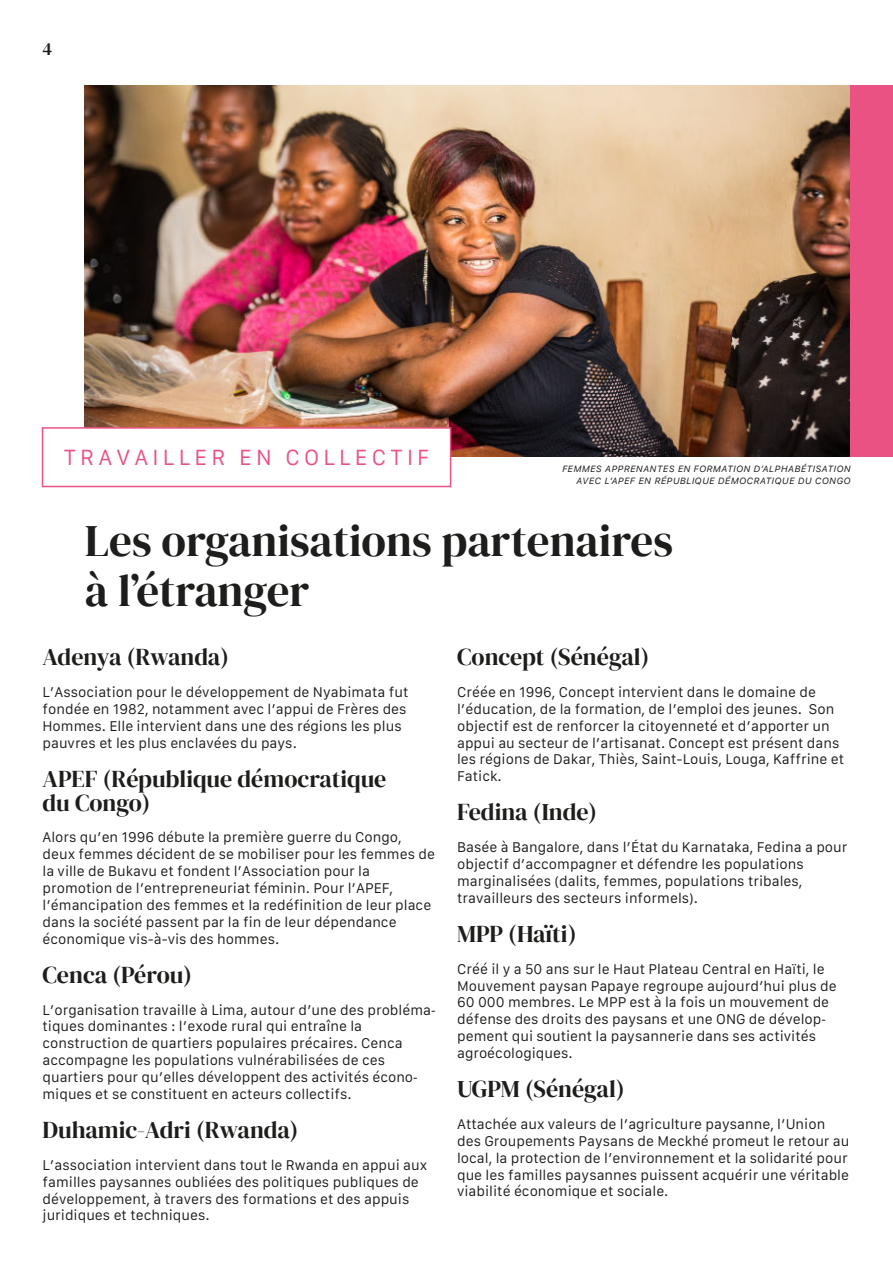
<style>
.page{position:relative;width:893px;height:1263px;background:#fff}
.page>*{position:absolute;margin:0;border:0;box-sizing:border-box;transform-origin:0 0}
.t1{font:45px/49.5px "DM Serif Display";color:#1d1d1b}
.t2{font:24px/24px "DM Serif Display";color:#1d1d1b}
.t3{font:21px "Galvji";letter-spacing:.2em;color:#ea5284}
.t4{font:18px "DM Serif Display";color:#1d1d1b}
.t5{font:13.5px/16.8px "Galvji";color:#1d1d1b}
.t6{font:italic 9px/11.2px "Galvji";letter-spacing:.05em;color:#1d1d1b;text-align:right}
</style>
<div class="page">
<img style="left:85px;top:85px;width:765px;height:372px">
<div style="left:42px;top:427px;width:409px;height:60px;background:#fff;border:2px solid #ea5284"></div>
<div style="left:850px;top:85px;width:43px;height:372px;background:#ea5284"></div>
<h3 class="t4" style="left:43px;top:36px;width:11px">4</h3>
<h3 class="t3" style="left:64px;top:445px;width:367px">TRAVAILLER EN COLLECTIF</h3>
<p class="t6" style="left:562px;top:463px;width:290px">FEMMES APPRENANTES EN FORMATION D’ALPHABÉTISATION<br>AVEC L’APEF EN RÉPUBLIQUE DÉMOCRATIQUE DU CONGO</p>
<h1 class="t1" style="left:85px;top:516px;width:589px">Les organisations partenaires à l’étranger</h1>
<h2 class="t2" style="left:43px;top:645px;width:188px">Adenya (Rwanda)</h2>
<p class="t5" style="left:43px;top:683px;width:368px">L’Association pour le développement de Nyabimata fut fondée en 1982, notamment avec l’appui de Frères des Hommes. Elle intervient dans une des régions les plus pauvres et les plus enclavées du pays.</p>
<h2 class="t2" style="left:43px;top:766px;width:345px">APEF (République démocratique du Congo)</h2>
<p class="t5" style="left:43px;top:829px;width:394px">Alors qu’en 1996 débute la première guerre du Congo, deux femmes décident de se mobiliser pour les femmes de la ville de Bukavu et fondent l’Association pour la promotion de l’entrepreneuriat féminin. Pour l’APEF, l’émancipation des femmes et la redéfinition de leur place dans la société passent par la fin de leur dépendance économique vis-à-vis des hommes.</p>
<h2 class="t2" style="left:43px;top:962px;width:151px">Cenca (Pérou)</h2>
<p class="t5" style="left:43px;top:1001px;width:395px">L’organisation travaille à Lima, autour d’une des probléma‐ tiques dominantes : l’exode rural qui entraîne la construction de quartiers populaires précaires. Cenca accompagne les populations vulnérabilisées de ces quartiers pour qu’elles développent des activités écono‐ miques et se constituent en acteurs collectifs.</p>
<h2 class="t2" style="left:43px;top:1117px;width:257px">Duhamic-Adri (Rwanda)</h2>
<p class="t5" style="left:43px;top:1156px;width:386px">L’association intervient dans tout le Rwanda en appui aux familles paysannes oubliées des politiques publiques de développement, à travers des formations et des appuis juridiques et techniques.</p>
<h2 class="t2" style="left:457px;top:645px;width:194px">Concept (Sénégal)</h2>
<p class="t5" style="left:457px;top:683px;width:389px">Créée en 1996, Concept intervient dans le domaine de l’éducation, de la formation, de l’emploi des jeunes. Son objectif est de renforcer la citoyenneté et d’apporter un appui au secteur de l’artisanat. Concept est présent dans les régions de Dakar, Thiès, Saint-Louis, Louga, Kaffrine et Fatick.</p>
<h2 class="t2" style="left:457px;top:800px;width:141px">Fedina (Inde)</h2>
<p class="t5" style="left:457px;top:839px;width:392px">Basée à Bangalore, dans l’État du Karnataka, Fedina a pour objectif d’accompagner et défendre les populations marginalisées (dalits, femmes, populations tribales, travailleurs des secteurs informels).</p>
<h2 class="t2" style="left:457px;top:921px;width:121px">MPP (Haïti)</h2>
<p class="t5" style="left:457px;top:960px;width:381px">Créé il y a 50 ans sur le Haut Plateau Central en Haïti, le Mouvement paysan Papaye regroupe aujourd’hui plus de 60 000 membres. Le MPP est à la fois un mouvement de défense des droits des paysans et une ONG de dévelop‐ pement qui soutient la paysannerie dans ses activités agroécologiques.</p>
<h2 class="t2" style="left:457px;top:1077px;width:169px">UGPM (Sénégal)</h2>
<p class="t5" style="left:457px;top:1115px;width:394px">Attachée aux valeurs de l’agriculture paysanne, l’Union des Groupements Paysans de Meckhé promeut le retour au local, la protection de l’environnement et la solidarité pour que les familles paysannes puissent acquérir une véritable viabilité économique et sociale.</p>
</div>
